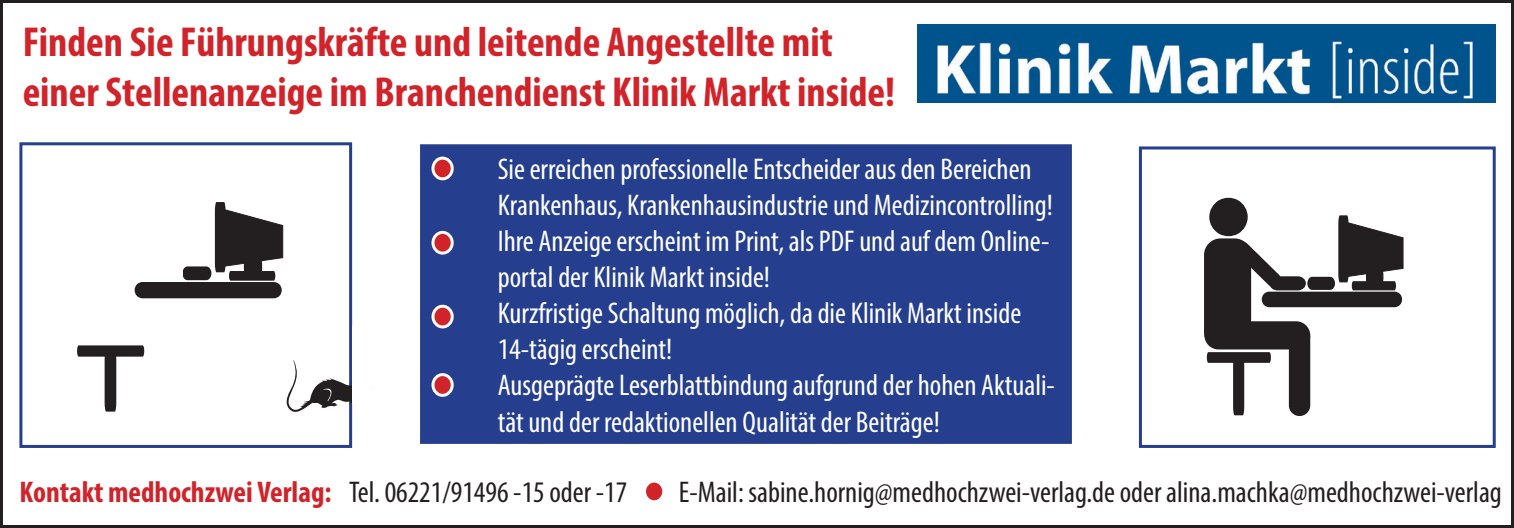
<style>
.page{position:relative;width:1514px;height:528px;background:#fff}
.page>*{position:absolute;margin:0;border:0;box-sizing:border-box;transform-origin:0 0}
.t1{font:700 condensed 42px/50.4px "Myriad Pro";color:#d1232a}
.t2{font:condensed 30px/36px "Myriad Pro";color:#fff}
.t3{font:condensed 30px "Myriad Pro";color:#231f20}
.t4{font:700 condensed 30px "Myriad Pro";color:#d1232a}
.s1{font-weight:400;color:#231f20}
</style>
<div class="page">
<div style="left:19px;top:142px;width:333px;height:305px;border:3px solid #253f8e"></div>
<div style="left:417px;top:141px;width:658px;height:305px;background:#253f8e;border:3px solid #fff"></div>
<div style="left:1139px;top:146px;width:356px;height:301px;border:3px solid #253f8e"></div>
<svg style="left:77px;top:182px;width:276px;height:230px"></svg>
<img style="left:287px;top:360px;width:86px;height:56px">
<svg style="left:1204px;top:197px;width:199px;height:218px"></svg>
<img style="left:917px;top:24px;width:578px;height:78px">
<svg style="left:433px;top:158px;width:19px;height:21px"></svg>
<div style="left:431px;top:156px;width:23px;height:24px;border:3px solid #fff;border-radius:50%"></div>
<svg style="left:433px;top:232px;width:19px;height:21px"></svg>
<div style="left:431px;top:231px;width:23px;height:23px;border:3px solid #fff;border-radius:50%"></div>
<svg style="left:433px;top:306px;width:19px;height:20px"></svg>
<div style="left:431px;top:304px;width:23px;height:24px;border:3px solid #fff;border-radius:50%"></div>
<svg style="left:433px;top:374px;width:19px;height:21px"></svg>
<div style="left:431px;top:373px;width:23px;height:23px;border:3px solid #fff;border-radius:50%"></div>
<div style="left:352px;top:326px;width:19px;height:77px;background:#fff"></div>
<div style="left:0;top:0;width:1514px;height:527px;border:3px solid #231f20"></div>
<div style="left:644px;top:480px;width:20px;height:21px;background:#d1232a;border-radius:50%"></div>
<div style="left:643px;top:479px;width:22px;height:24px;border:3px solid #fff;border-radius:50%"></div>
<p class="t1" style="left:23px;top:16px;width:874px">Finden Sie Führungskräfte und leitende Angestellte mit einer Stellenanzeige im Branchendienst Klinik Markt inside!</p>
<p class="t2" style="left:498px;top:151px;width:557px">Sie erreichen professionelle Entscheider aus den Bereichen<br>Krankenhaus, Krankenhausindustrie und Medizincontrolling!</p>
<p class="t2" style="left:498px;top:223px;width:553px">Ihre Anzeige erscheint im Print, als PDF und auf dem Online&shy;portal der Klinik Markt inside!</p>
<p class="t2" style="left:498px;top:295px;width:525px">Kurzfristige Schaltung möglich, da die Klinik Markt inside<br>14-tägig erscheint!</p>
<p class="t2" style="left:498px;top:367px;width:559px">Ausgeprägte Leserblattbindung aufgrund der hohen Aktuali&shy;tät und der redaktionellen Qualität der Beiträge!</p>
<p class="t4" style="left:19px;top:472px;width:609px">Kontakt medhochzwei Verlag: <span class="s1">Tel. 06221/91496 -15 oder -17</span></p>
<p class="t3" style="left:679px;top:473px;width:824px">E-Mail: sabine.hornig@medhochzwei-verlag.de oder alina.machka@medhochzwei-verlag</p>
</div>
